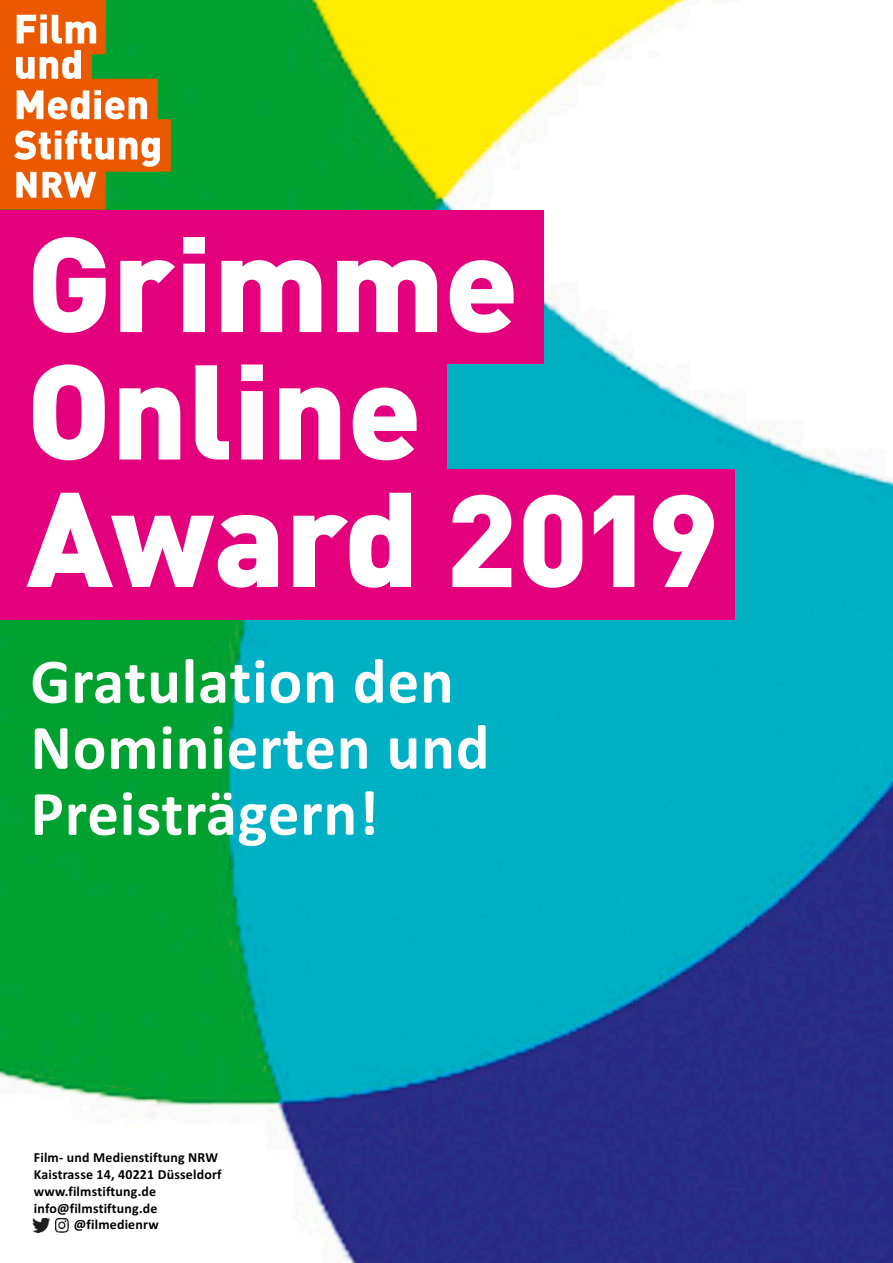
<style>
.page{position:relative;width:893px;height:1263px;background:#fff}
.page>*{position:absolute;margin:0;border:0;box-sizing:border-box;transform-origin:0 0}
.t1{font:900 132.3px/127.4px "DIN";color:#fff}
.t2{font:700 64.05px/66px "Calibri";letter-spacing:.015em;color:#fff}
.t3{font:700 13.8px "Calibri";letter-spacing:.015em;color:#000}
.s1{font-size:128.55px}
</style>
<div class="page">
<img style="left:0;top:0;width:893px;height:1263px">
<svg style="left:0;top:0;width:171px;height:210px"></svg>
<div style="left:0;top:210px;width:543px;height:154px;background:#e4007c"></div>
<div style="left:0;top:341px;width:446px;height:146px;background:#e4007c"></div>
<div style="left:0;top:469px;width:734px;height:150px;background:#e4007c"></div>
<img style="left:33px;top:1219px;width:17px;height:13px">
<img style="left:55px;top:1219px;width:14px;height:13px">
<h1 class="t1" style="left:27px;top:213px;width:694px">Grimme<br>Online<br>Award <span class="s1">2019</span></h1>
<h2 class="t2" style="left:30px;top:645px;width:461px">Gratulation den<br>Nominierten und<br>Preisträgern!</h2>
<p class="t3" style="left:34px;top:1149px;width:186px">Film- und Medienstiftung NRW</p>
<p class="t3" style="left:34px;top:1166px;width:189px">Kaistrasse 14, 40221 Düsseldorf</p>
<p class="t3" style="left:34px;top:1183px;width:124px">www.filmstiftung.de</p>
<p class="t3" style="left:34px;top:1200px;width:125px">info@filmstiftung.de</p>
<p class="t3" style="left:74px;top:1216px;width:86px">@filmedienrw</p>
</div>
